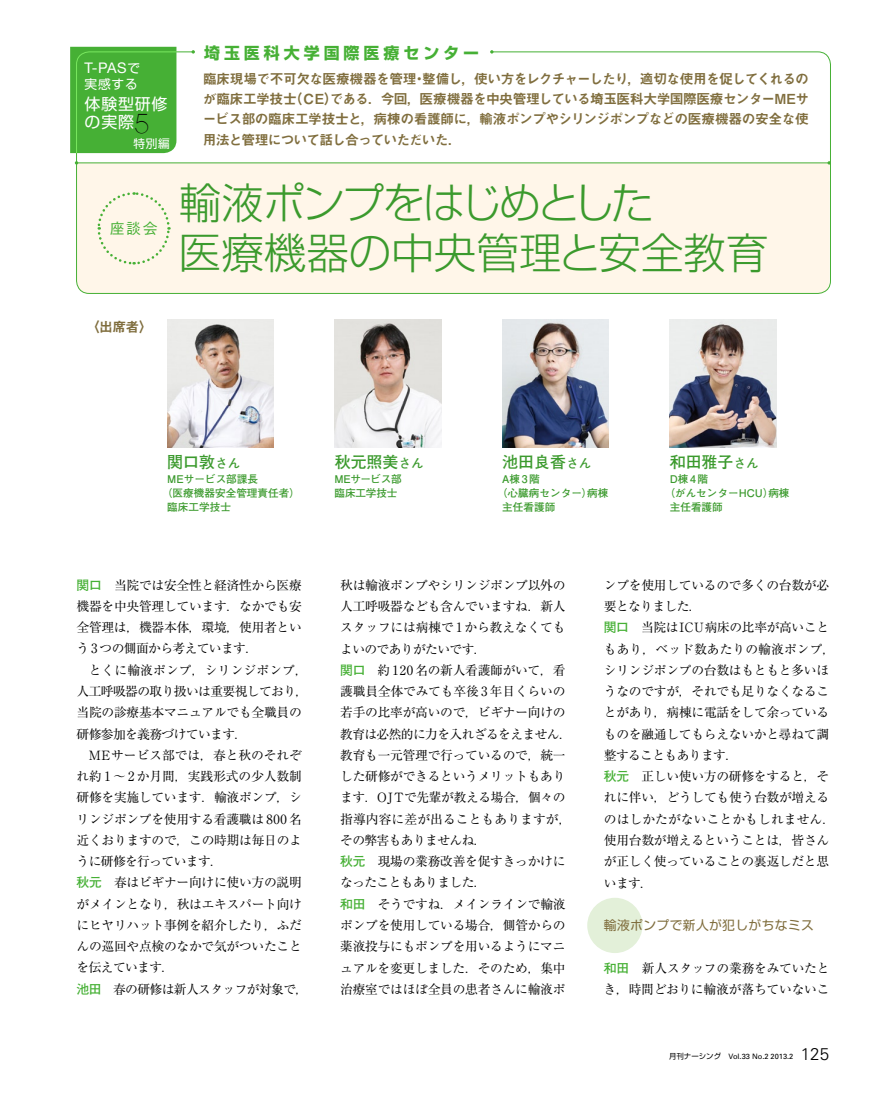
<style>
.page{position:relative;width:893px;height:1093px;background:#fff}
.page>*{position:absolute;margin:0;border:0;box-sizing:border-box;transform-origin:0 0}
.t1{font:300 42.45px/49.9px "Shin Go Pro";letter-spacing:-.015em;color:#3b9a2d}
.t2{font:300 29.7px "Lapland";color:#000}
.t3{font:300 16.95px "Univers";color:#000}
.t4{font:700 15.9px "Futo Go B101 Pro";color:#3b9a2d}
.t5{font:700 15.9px "Shin Go Pro";letter-spacing:.25em;color:#46b035}
.t6{font:15.9px/18px "Shin Go Pro";letter-spacing:.05em;color:#fff}
.t7{font:500 14.85px "Gothic BBB Pro";color:#46b035}
.t8{font:14.7px "Helvetica Neue LT Std";color:#fff}
.t9{font:13.8px/20.2px "Midashi Go Pro MB31";letter-spacing:-.06em;color:#806e3e;text-align:justify}
.t10{font:12.75px/21.3px "Ryumin Pro";letter-spacing:-.02em;color:#000}
.t11{font:12.75px "Shin Go Pro";letter-spacing:.03em;color:#806e3e}
.t12{font:12.75px "Shin Go Pro";color:#fff}
.t13{font:11.7px "Shin Go Pro";color:#fff}
.t14{font:700 10.65px "Futo Go B101 Pro";color:#3b9a2d}
.t15{font:700 10.65px/13.8px "Futo Go B101 Pro";letter-spacing:-.025em;color:#3b9a2d}
.t16{font:7.5px "Univers";color:#000}
.s1{font-family:"Shin Go Pro";font-size:12.75px}
.s2{font-size:12.75px}
.s3{font-family:"Futo Go B101 Pro";font-weight:700;color:#46b035}
.s4{font-family:"Shin Go Pro"}
</style>
<div class="page">
<div style="left:587px;top:898px;width:55px;height:55px;background:#e3f0d9;border-radius:50%"></div>
<div style="left:77px;top:163px;width:753px;height:131px;background:#fff6e9"></div>
<svg style="left:192px;top:50px;width:3px;height:4px"></svg>
<svg style="left:490px;top:50px;width:4px;height:4px"></svg>
<div style="left:70px;top:47px;width:106px;height:106px;background:#46b035"></div>
<hr style="left:77px;top:162px;width:752px;height:1px;background:#46b035">
<svg style="left:827px;top:161px;width:4px;height:4px"></svg>
<img style="left:167px;top:320px;width:107px;height:127px">
<img style="left:670px;top:320px;width:106px;height:127px">
<img style="left:335px;top:320px;width:106px;height:127px">
<svg style="left:96px;top:191px;width:75px;height:75px;background:#f7f3e1"></svg>
<img style="left:502px;top:320px;width:106px;height:127px">
<p class="t8" style="left:85px;top:59px;width:57px">T-PAS<span class="s1">で</span></p>
<p class="t12" style="left:85px;top:74px;width:54px">実感する</p>
<p class="t6" style="left:85px;top:93px;width:84px">体験型研修の実際</p>
<p class="t13" style="left:134px;top:134px;width:38px">特別編</p>
<h2 class="t2" style="left:135px;top:108px;width:16px">5</h2>
<p class="t5" style="left:204px;top:40px;width:277px">埼玉医科大学国際医療センター</p>
<p class="t9" style="left:203px;top:67px;width:608px">臨床現場で不可欠な医療機器を管理・整備し，使い方をレクチャーしたり，適切な使用を促してくれるのが臨床工学技士（ＣE）である．今回，医療機器を中央管理している埼玉医科大学国際医療センターMEサービス部の臨床工学技士と，病棟の看護師に，輸液ポンプやシリンジポンプなどの医療機器の安全な使用法と管理について話し合っていただいた．</p>
<p class="t7" style="left:110px;top:216px;width:49px">座談会</p>
<h1 class="t1" style="left:179px;top:173px;width:591px">輸液ポンプをはじめとした<br>医療機器の中央管理と安全教育</h1>
<p class="t9" style="left:86px;top:315px;width:68px">〈出席者〉</p>
<p class="t4" style="left:167px;top:449px;width:75px">関口敦<span class="s2">さん</span></p>
<p class="t14" style="left:167px;top:471px;width:92px">MEサービス部課長</p>
<p class="t14" style="left:162px;top:485px;width:140px">（医療機器安全管理責任者）</p>
<p class="t14" style="left:167px;top:498px;width:65px">臨床工学技士</p>
<p class="t10" style="left:77px;top:573px;width:227px;text-align:justify"><span class="s3">関口</span>　当院では安全性と経済性から医療機器を中央管理しています．なかでも安全管理は，機器本体，環境，使用者という 3 つの側面から考えています．</p>
<p class="t10" style="left:77px;top:658px;width:233px;text-indent:12px">とくに輸液ポンプ，シリンジポンプ，人工呼吸器の取り扱いは重要視しており，当院の診療基本マニュアルでも全職員の研修参加を義務づけています．</p>
<p class="t10" style="left:77px;top:743px;width:233px;text-indent:12px">MEサービス部では，春と秋のそれぞれ約 1 〜 2 か月間，実践形式の少人数制研修を実施しています．輸液ポンプ，シリンジポンプを使用する看護職は 800 名近くおりますので，この時期は毎日のように研修を行っています．<br><span class="s3">秋元</span>　春はビギナー向けに使い方の説明がメインとなり，秋はエキスパート向けにヒヤリハット事例を紹介したり，ふだんの巡回や点検のなかで気がついたことを伝えています．<br><span class="s3">池田</span>　春の研修は新人スタッフが対象で，</p>
<p class="t4" style="left:335px;top:449px;width:91px">秋元照美<span class="s2">さん</span></p>
<p class="t15" style="left:335px;top:471px;width:69px">MEサービス部臨床工学技士</p>
<p class="t4" style="left:502px;top:449px;width:91px">池田良香<span class="s2">さん</span></p>
<p class="t14" style="left:502px;top:471px;width:39px">A棟3階</p>
<p class="t14" style="left:497px;top:485px;width:113px">（心臓病センター）病棟</p>
<p class="t14" style="left:502px;top:498px;width:55px">主任看護師</p>
<p class="t4" style="left:670px;top:449px;width:91px">和田雅子<span class="s2">さん</span></p>
<p class="t14" style="left:670px;top:471px;width:40px">D棟4階</p>
<p class="t14" style="left:664px;top:485px;width:127px">（がんセンターHCU）病棟</p>
<p class="t14" style="left:670px;top:498px;width:55px">主任看護師</p>
<p class="t10" style="left:340px;top:573px;width:233px">秋は輸液ポンプやシリンジポンプ以外の人工呼吸器なども含んでいますね．新人スタッフには病棟で 1 から教えなくてもよいのでありがたいです．<br><span class="s3">関口</span>　約 120 名の新人看護師がいて，看護職員全体でみても卒後 3 年目くらいの若手の比率が高いので，ビギナー向けの教育は必然的に力を入れざるをえません．教育も一元管理で行っているので，統一した研修ができるというメリットもあります．OJTで先輩が教える場合，個々の指導内容に差が出ることもありますが，その弊害もありませんね．<br><span class="s3">秋元</span>　現場の業務改善を促すきっかけになったこともありました．<br><span class="s3">和田</span>　そうですね．メインラインで輸液ポンプを使用している場合，側管からの薬液投与にもポンプを用いるようにマニュアルを変更しました．そのため，集中治療室ではほぼ全員の患者さんに輸液ポ</p>
<p class="t10" style="left:604px;top:573px;width:233px">ンプを使用しているので多くの台数が必要となりました．<br><span class="s3">関口</span>　当院はICU病床の比率が高いこともあり，ベッド数あたりの輸液ポンプ，シリンジポンプの台数はもともと多いほうなのですが，それでも足りなくなることがあり，病棟に電話をして余っているものを融通してもらえないかと尋ねて調整することもあります．<br><span class="s3">秋元</span>　正しい使い方の研修をすると，それに伴い，どうしても使う台数が増えるのはしかたがないことかもしれません．使用台数が増えるということは，皆さんが正しく使っていることの裏返しだと思います．</p>
<p class="t11" style="left:604px;top:915px;width:212px">輸液ポンプで新人が犯しがちなミス</p>
<p class="t10" style="left:604px;top:956px;width:227px"><span class="s3">和田</span>　新人スタッフの業務をみていたとき，時間どおりに輸液が落ちていないこ</p>
<p class="t16" style="left:669px;top:1051px;width:126px"><span class="s4">月刊ナーシング</span> Vol.33 No.2 2013.2</p>
<h3 class="t3" style="left:801px;top:1043px;width:30px">125</h3>
</div>
